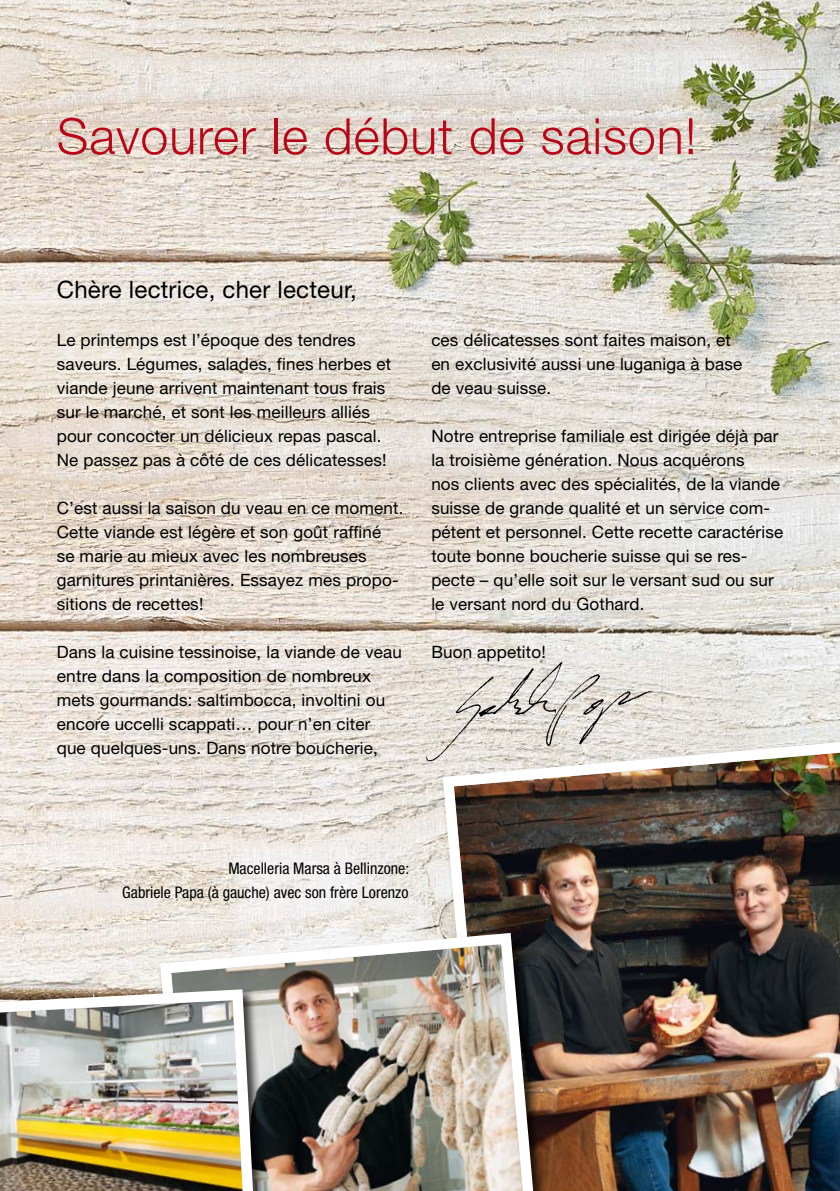
<style>
.page{position:relative;width:840px;height:1191px;background:#fff}
.page>*{position:absolute;margin:0;border:0;box-sizing:border-box;transform-origin:0 0}
.t1{font:300 50px "Helvetica Neue LT Std";letter-spacing:.02em;color:#b80718}
.t2{font:24px "Helvetica Neue LT Std";letter-spacing:.01em;color:#000}
.t3{font:17px/24px "Helvetica Neue LT Std";letter-spacing:.01em;color:#000}
.t4{font:condensed 16px/24px "Helvetica Neue LT Std";color:#000;text-align:right}
</style>
<div class="page">
<img style="left:0;top:0;width:839px;height:984px">
<img style="left:437px;top:735px;width:402px;height:456px">
<img style="left:154px;top:927px;width:386px;height:264px">
<div style="left:0;top:987px;width:268px;height:204px;background:#000;opacity:.75"></div>
<img style="left:0;top:984px;width:260px;height:207px">
<img style="left:408px;top:639px;width:279px;height:142px">
<h1 class="t1" style="left:57px;top:106px;width:641px">Savourer le début de saison!</h1>
<h2 class="t2" style="left:57px;top:275px;width:301px">Chère lectrice, cher lecteur,</h2>
<p class="t3" style="left:57px;top:328px;width:336px">Le printemps est l’époque des tendres saveurs. Légumes, salades, fines herbes et viande jeune arrivent maintenant tous frais sur le marché, et sont les meilleurs alliés pour concocter un délicieux repas pascal.<br>Ne passez pas à côté de ces délicatesses!</p>
<p class="t3" style="left:57px;top:496px;width:348px">C’est aussi la saison du veau en ce moment.<br>Cette viande est légère et son goût raffiné<br>se marie au mieux avec les nombreuses garnitures printanières. Essayez mes propo&shy;sitions de recettes!</p>
<p class="t3" style="left:57px;top:640px;width:346px">Dans la cuisine tessinoise, la viande de veau entre dans la composition de nombreux mets gourmands: saltimbocca, involtini ou encore uccelli scappati… pour n’en citer que quelques-uns. Dans notre boucherie,</p>
<p class="t3" style="left:431px;top:328px;width:312px">ces délicatesses sont faites maison, et en exclusivité aussi une luganiga à base de veau suisse.</p>
<p class="t3" style="left:431px;top:424px;width:353px">Notre entreprise familiale est dirigée déjà par la troisième génération. Nous acquérons<br>nos clients avec des spécialités, de la viande suisse de grande qualité et un service com&shy;pétent et personnel. Cette recette caractérise toute bonne boucherie suisse qui se res&shy;pecte – qu’elle soit sur le versant sud ou sur le versant nord du Gothard.</p>
<p class="t3" style="left:431px;top:640px;width:116px">Buon appetito!</p>
<p class="t4" style="left:122px;top:856px;width:288px">Macelleria Marsa à Bellinzone:<br>Gabriele Papa (à gauche) avec son frère Lorenzo</p>
</div>
